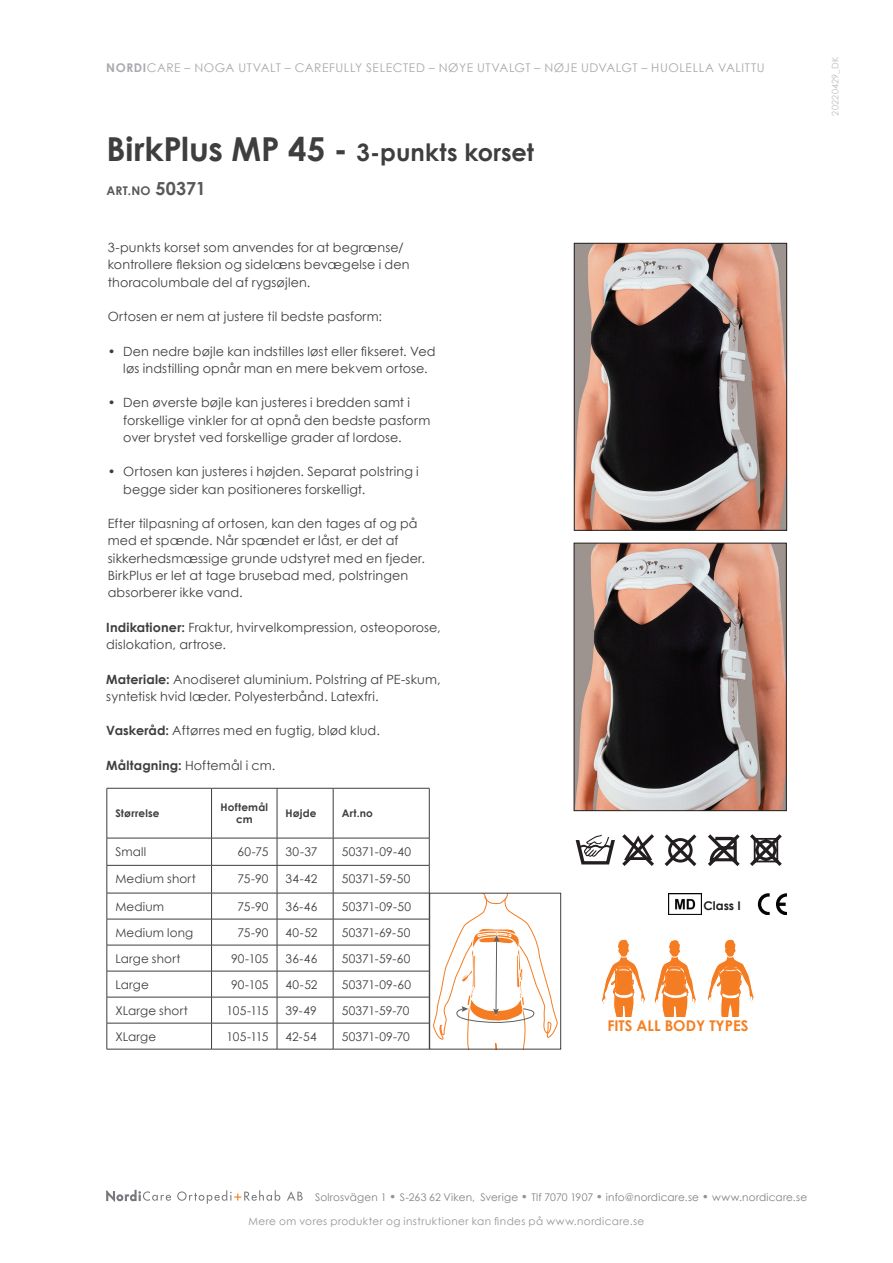
<style>
.page{position:relative;width:893px;height:1263px;background:#fff}
.page>*{position:absolute;margin:0;border:0;box-sizing:border-box;transform-origin:0 0}
.t1{font:700 24px "Century Gothic";color:#3e3e3f}
.t2{font:700 14.85px "Century Gothic";color:#f57f21}
.t3{font:12.75px/17.2px "Century Gothic";letter-spacing:.01em;color:#3e3e3f}
.t4{font:12px "Century Gothic";letter-spacing:.015em;color:#3e3e3f}
.t5{font:12px "Century Gothic";letter-spacing:.045em;color:#a8a9ad}
.t6{font:12px "Century Gothic";letter-spacing:-.005em;color:#3e3e3f}
.t7{font:700 12px "Century Gothic";color:#57585a}
.t8{font:700 12px "Century Gothic";color:#231f20}
.t9{font:10.5px "Century Gothic";letter-spacing:.015em;color:#808285}
.t10{font:10.5px "Century Gothic";letter-spacing:.035em;color:#939598}
.t11{font:700 10.5px/12.6px "Century Gothic";letter-spacing:.015em;color:#3e3e3f;text-align:center}
.t12{font:9px "Century Gothic";letter-spacing:.035em;color:#bcbdc0}
.s1{font-weight:700}
.s2{font-size:33px}
.s3{font-size:18px}
.s4{font-weight:700;font-size:12px;color:#939598}
</style>
<div class="page">
<img style="left:576px;top:245px;width:209px;height:283px">
<div style="left:574px;top:243px;width:213px;height:287px;border:1px solid #231f20"></div>
<img style="left:576px;top:545px;width:208px;height:264px">
<div style="left:574px;top:543px;width:212px;height:268px;border:1px solid #231f20"></div>
<svg style="left:576px;top:835px;width:39px;height:29px"></svg>
<svg style="left:622px;top:834px;width:32px;height:32px"></svg>
<svg style="left:665px;top:834px;width:31px;height:32px"></svg>
<svg style="left:708px;top:834px;width:32px;height:32px"></svg>
<svg style="left:750px;top:834px;width:32px;height:32px"></svg>
<svg style="left:776px;top:893px;width:11px;height:22px"></svg>
<svg style="left:758px;top:893px;width:12px;height:22px"></svg>
<img style="left:668px;top:894px;width:33px;height:20px">
<svg style="left:106px;top:1190px;width:65px;height:12px"></svg>
<svg style="left:177px;top:1190px;width:103px;height:14px"></svg>
<svg style="left:287px;top:1191px;width:16px;height:9px"></svg>
<hr style="left:107px;top:1049px;width:105px;height:1px;background:#3e3e3f">
<hr style="left:212px;top:1049px;width:65px;height:1px;background:#3e3e3f">
<hr style="left:277px;top:1049px;width:56px;height:1px;background:#3e3e3f">
<hr style="left:333px;top:1049px;width:96px;height:1px;background:#3e3e3f">
<svg style="left:107px;top:788px;width:451px;height:261px"></svg>
<div style="left:429px;top:893px;width:132px;height:156px;border:1px solid #3e3e3f"></div>
<svg style="left:601px;top:939px;width:44px;height:78px"></svg>
<svg style="left:654px;top:939px;width:43px;height:78px"></svg>
<svg style="left:707px;top:939px;width:47px;height:78px"></svg>
<p class="t5" style="left:106px;top:60px;width:660px"><span class="s1">NORDI</span>CARE – NOGA UTVALT – CAREFULLY SELECTED – NØYE UTVALGT – NØJE UDVALGT – HUOLELLA VALITTU</p>
<h1 class="t1" style="left:106px;top:137px;width:429px"><span class="s2">BirkPlus MP 45 -</span> 3-punkts korset</h1>
<p class="t7" style="left:106px;top:183px;width:101px">ART.NO <span class="s3">50371</span></p>
<p class="t3" style="left:108px;top:239px;width:303px">3-punkts korset som anvendes for at begrænse/ kontrollere fleksion og sidelæns bevægelse i den thoracolumbale del af rygsøjlen.</p>
<p class="t3" style="left:108px;top:308px;width:276px">Ortosen er nem at justere til bedste pasform:</p>
<p class="t3" style="left:123px;top:342px;width:314px;text-indent:-16px">• Den nedre bøjle kan indstilles løst eller fikseret. Ved løs indstilling opnår man en mere bekvem ortose.</p>
<p class="t3" style="left:123px;top:394px;width:309px;text-indent:-16px">• Den øverste bøjle kan justeres i bredden samt i forskellige vinkler for at opnå den bedste pasform over brystet ved forskellige grader af lordose.</p>
<p class="t3" style="left:123px;top:463px;width:297px;text-indent:-16px">• Ortosen kan justeres i højden. Separat polstring i begge sider kan positioneres forskelligt.</p>
<p class="t3" style="left:108px;top:515px;width:319px">Efter tilpasning af ortosen, kan den tages af og på med et spænde. Når spændet er låst, er det af sikkerhedsmæssige grunde udstyret med en fjeder.<br>BirkPlus er let at tage brusebad med, polstringen absorberer ikke vand.</p>
<p class="t3" style="left:106px;top:618px;width:336px"><span class="s1">Indikationer:</span> Fraktur, hvirvelkompression, osteoporose, dislokation, artrose.</p>
<p class="t3" style="left:106px;top:670px;width:336px"><span class="s1">Materiale:</span> Anodiseret aluminium. Polstring af PE-skum, syntetisk hvid læder. Polyesterbånd. Latexfri.</p>
<p class="t3" style="left:106px;top:722px;width:275px"><span class="s1">Vaskeråd:</span> Aftørres med en fugtig, blød klud.</p>
<p class="t3" style="left:106px;top:756px;width:171px"><span class="s1">Måltagning:</span> Hoftemål i cm.</p>
<p class="t11" style="left:115px;top:807px;width:46px">Størrelse</p>
<p class="t11" style="left:221px;top:800px;width:49px">Hoftemål cm</p>
<p class="t11" style="left:286px;top:807px;width:33px">Højde</p>
<p class="t11" style="left:342px;top:807px;width:33px">Art.no</p>
<p class="t4" style="left:115px;top:844px;width:32px">Small</p>
<p class="t4" style="left:238px;top:844px;width:32px">60-75</p>
<p class="t4" style="left:286px;top:844px;width:33px">30-37</p>
<p class="t4" style="left:342px;top:844px;width:71px">50371-09-40</p>
<p class="t4" style="left:115px;top:871px;width:82px">Medium short</p>
<p class="t4" style="left:237px;top:871px;width:33px">75-90</p>
<p class="t4" style="left:286px;top:871px;width:33px">34-42</p>
<p class="t4" style="left:342px;top:871px;width:70px">50371-59-50</p>
<p class="t4" style="left:115px;top:899px;width:50px">Medium</p>
<p class="t4" style="left:237px;top:899px;width:33px">75-90</p>
<p class="t4" style="left:286px;top:899px;width:33px">36-46</p>
<p class="t4" style="left:342px;top:899px;width:71px">50371-09-50</p>
<p class="t4" style="left:115px;top:925px;width:79px">Medium long</p>
<p class="t4" style="left:237px;top:925px;width:33px">75-90</p>
<p class="t4" style="left:286px;top:925px;width:33px">40-52</p>
<p class="t4" style="left:342px;top:925px;width:70px">50371-69-50</p>
<p class="t4" style="left:115px;top:951px;width:67px">Large short</p>
<p class="t4" style="left:231px;top:951px;width:39px">90-105</p>
<p class="t4" style="left:286px;top:951px;width:33px">36-46</p>
<p class="t4" style="left:342px;top:951px;width:70px">50371-59-60</p>
<p class="t4" style="left:115px;top:977px;width:35px">Large</p>
<p class="t4" style="left:231px;top:977px;width:39px">90-105</p>
<p class="t4" style="left:286px;top:977px;width:33px">40-52</p>
<p class="t4" style="left:342px;top:977px;width:71px">50371-09-60</p>
<p class="t4" style="left:115px;top:1003px;width:74px">XLarge short</p>
<p class="t4" style="left:227px;top:1003px;width:43px">105-115</p>
<p class="t4" style="left:286px;top:1003px;width:33px">39-49</p>
<p class="t6" style="left:342px;top:1003px;width:69px">50371-59-70</p>
<p class="t4" style="left:115px;top:1029px;width:42px">XLarge</p>
<p class="t4" style="left:227px;top:1029px;width:43px">105-115</p>
<p class="t4" style="left:286px;top:1029px;width:33px">42-54</p>
<p class="t4" style="left:342px;top:1029px;width:70px">50371-09-70</p>
<p class="t8" style="left:703px;top:898px;width:39px">Class I</p>
<p class="t2" style="left:607px;top:1016px;width:142px">FITS ALL BODY TYPES</p>
<p class="t12" style="left:830px;top:116px;width:60px;rotate:-90deg">20220429_DK</p>
<p class="t9" style="left:315px;top:1190px;width:494px">Solrosvägen 1 <span class="s4">•</span> S-263 62 Viken, Sverige <span class="s4">•</span> Tlf 7070 1907 <span class="s4">•</span> info@nordicare.se <span class="s4">•</span> www.nordicare.se</p>
<p class="t10" style="left:249px;top:1214px;width:397px">Mere om vores produkter og instruktioner kan findes på www.nordicare.se</p>
</div>
